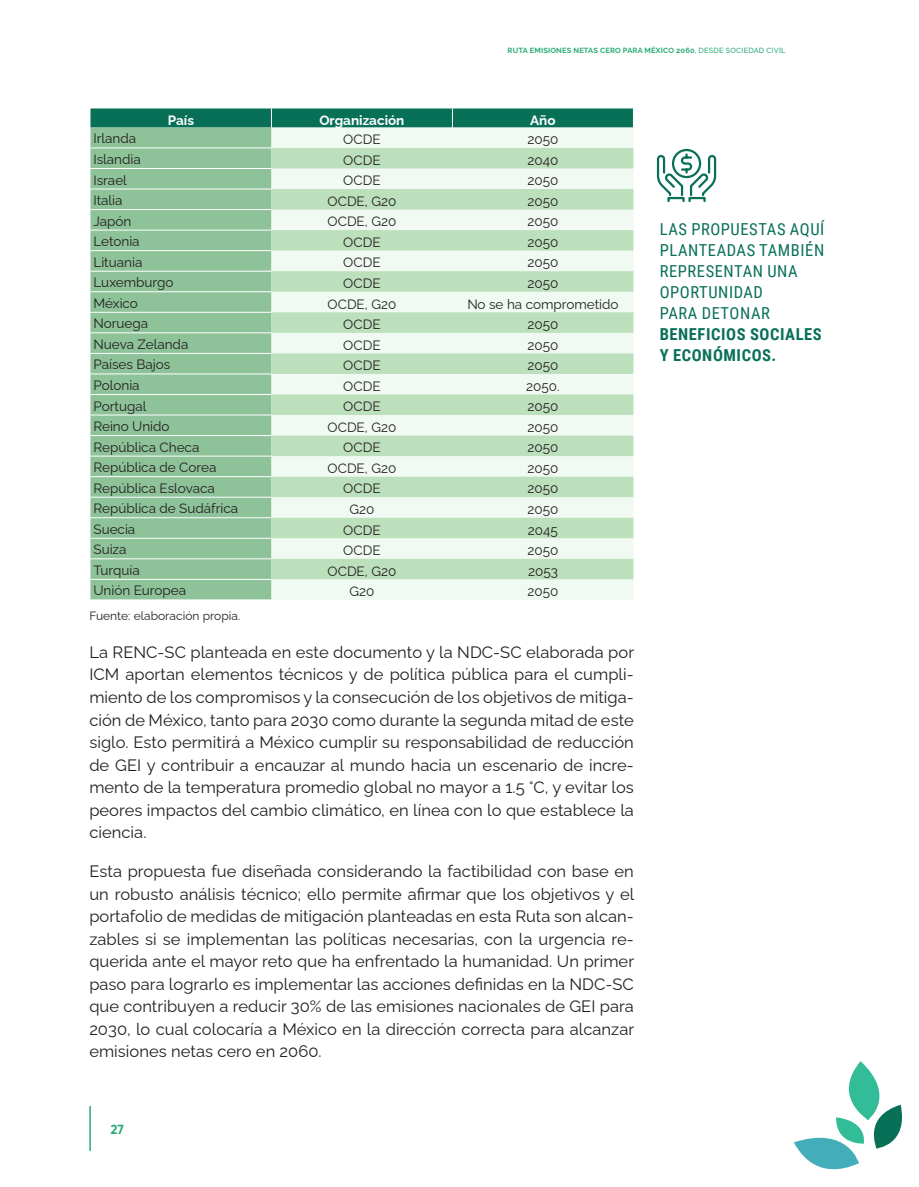
<style>
.page{position:relative;width:919px;height:1187px;background:#fff}
.page>*{position:absolute;margin:0;border:0;box-sizing:border-box;transform-origin:0 0}
.t1{font:16.5px/22.5px "Raleway";letter-spacing:.005em;color:#231f20;text-align:justify}
.t2{font:16.5px/21px "Roboto Condensed";letter-spacing:.035em;color:#097058}
.t3{font:700 16.5px/21px "Roboto Condensed";letter-spacing:.035em;color:#097058}
.t4{font:13.5px "Raleway";color:#231f20}
.t5{font:700 13.5px "Raleway";color:#fff}
.t6{font:700 13.5px "Averta";color:#2aaa77}
.t7{font:12px "Raleway";letter-spacing:.005em;color:#231f20}
.t8{font:700 7.5px "Raleway";letter-spacing:.02em;color:#2aaa77}
.s1{font-weight:500}
</style>
<div class="page">
<hr style="left:89px;top:1106px;width:2px;height:44px;background:#2aaa77">
<svg style="left:794px;top:1061px;width:108px;height:109px"></svg>
<svg style="left:656px;top:148px;width:61px;height:55px"></svg>
<div style="left:90px;top:127px;width:181px;height:472px;background:#8ec298"></div>
<div style="left:271px;top:127px;width:362px;height:473px;background:#f1f9f3"></div>
<svg style="left:271px;top:148px;width:362px;height:431px;fill:#bddfbd"></svg>
<div style="left:90px;top:108px;width:544px;height:19px;background:#097058"></div>
<hr style="left:90px;top:148px;width:181px;height:1px;background:#fff">
<hr style="left:90px;top:168px;width:181px;height:1px;background:#fff">
<hr style="left:90px;top:189px;width:181px;height:1px;background:#fff">
<hr style="left:90px;top:209px;width:181px;height:1px;background:#fff">
<hr style="left:90px;top:230px;width:181px;height:1px;background:#fff">
<hr style="left:90px;top:250px;width:181px;height:1px;background:#fff">
<hr style="left:90px;top:271px;width:181px;height:1px;background:#fff">
<hr style="left:90px;top:291px;width:181px;height:1px;background:#fff">
<hr style="left:90px;top:312px;width:181px;height:1px;background:#fff">
<hr style="left:90px;top:332px;width:181px;height:1px;background:#fff">
<hr style="left:90px;top:353px;width:181px;height:1px;background:#fff">
<hr style="left:90px;top:373px;width:181px;height:1px;background:#fff">
<hr style="left:90px;top:394px;width:181px;height:1px;background:#fff">
<hr style="left:90px;top:415px;width:181px;height:1px;background:#fff">
<hr style="left:90px;top:435px;width:181px;height:1px;background:#fff">
<hr style="left:90px;top:456px;width:181px;height:1px;background:#fff">
<hr style="left:90px;top:476px;width:181px;height:1px;background:#fff">
<hr style="left:90px;top:497px;width:181px;height:1px;background:#fff">
<hr style="left:90px;top:517px;width:181px;height:1px;background:#fff">
<hr style="left:90px;top:538px;width:181px;height:1px;background:#fff">
<hr style="left:90px;top:558px;width:181px;height:1px;background:#fff">
<hr style="left:90px;top:579px;width:181px;height:1px;background:#fff">
<p class="t8" style="left:507px;top:45px;width:279px">RUTA EMISIONES NETAS CERO PARA MÉXICO 2060<span class="s1">, DESDE SOCIEDAD CIVIL</span></p>
<p class="t5" style="left:168px;top:109px;width:28px">País</p>
<p class="t5" style="left:319px;top:109px;width:86px">Organización</p>
<p class="t5" style="left:530px;top:109px;width:27px">Año</p>
<p class="t4" style="left:93px;top:128px;width:44px">Irlanda</p>
<p class="t4" style="left:343px;top:129px;width:39px">OCDE</p>
<p class="t4" style="left:527px;top:129px;width:32px">2050</p>
<p class="t4" style="left:93px;top:148px;width:49px">Islandia</p>
<p class="t4" style="left:343px;top:149px;width:39px">OCDE</p>
<p class="t4" style="left:527px;top:149px;width:32px">2040</p>
<p class="t4" style="left:93px;top:169px;width:35px">Israel</p>
<p class="t4" style="left:343px;top:170px;width:39px">OCDE</p>
<p class="t4" style="left:527px;top:170px;width:32px">2050</p>
<p class="t4" style="left:93px;top:189px;width:31px">Italia</p>
<p class="t4" style="left:327px;top:190px;width:70px">OCDE, G20</p>
<p class="t4" style="left:527px;top:190px;width:32px">2050</p>
<p class="t4" style="left:93px;top:210px;width:39px">Japón</p>
<p class="t4" style="left:327px;top:211px;width:70px">OCDE, G20</p>
<p class="t4" style="left:527px;top:211px;width:32px">2050</p>
<p class="t4" style="left:93px;top:230px;width:48px">Letonia</p>
<p class="t4" style="left:343px;top:231px;width:39px">OCDE</p>
<p class="t4" style="left:527px;top:231px;width:32px">2050</p>
<p class="t4" style="left:93px;top:251px;width:50px">Lituania</p>
<p class="t4" style="left:343px;top:252px;width:39px">OCDE</p>
<p class="t4" style="left:527px;top:252px;width:32px">2050</p>
<p class="t4" style="left:93px;top:272px;width:81px">Luxemburgo</p>
<p class="t4" style="left:343px;top:272px;width:39px">OCDE</p>
<p class="t4" style="left:527px;top:272px;width:32px">2050</p>
<p class="t4" style="left:93px;top:292px;width:46px">México</p>
<p class="t4" style="left:327px;top:293px;width:70px">OCDE, G20</p>
<p class="t4" style="left:467px;top:293px;width:153px">No se ha comprometido</p>
<p class="t4" style="left:93px;top:313px;width:56px">Noruega</p>
<p class="t4" style="left:343px;top:313px;width:39px">OCDE</p>
<p class="t4" style="left:527px;top:313px;width:32px">2050</p>
<p class="t4" style="left:93px;top:333px;width:96px">Nueva Zelanda</p>
<p class="t4" style="left:343px;top:334px;width:39px">OCDE</p>
<p class="t4" style="left:527px;top:334px;width:32px">2050</p>
<p class="t4" style="left:93px;top:354px;width:78px">Países Bajos</p>
<p class="t4" style="left:343px;top:354px;width:39px">OCDE</p>
<p class="t4" style="left:527px;top:354px;width:32px">2050</p>
<p class="t4" style="left:93px;top:374px;width:48px">Polonia</p>
<p class="t4" style="left:343px;top:375px;width:39px">OCDE</p>
<p class="t4" style="left:526px;top:375px;width:35px">2050.</p>
<p class="t4" style="left:93px;top:395px;width:54px">Portugal</p>
<p class="t4" style="left:343px;top:395px;width:39px">OCDE</p>
<p class="t4" style="left:527px;top:395px;width:32px">2050</p>
<p class="t4" style="left:93px;top:415px;width:78px">Reino Unido</p>
<p class="t4" style="left:327px;top:416px;width:70px">OCDE, G20</p>
<p class="t4" style="left:527px;top:416px;width:32px">2050</p>
<p class="t4" style="left:93px;top:436px;width:107px">República Checa</p>
<p class="t4" style="left:343px;top:437px;width:39px">OCDE</p>
<p class="t4" style="left:527px;top:437px;width:32px">2050</p>
<p class="t4" style="left:93px;top:456px;width:124px">República de Corea</p>
<p class="t4" style="left:327px;top:457px;width:70px">OCDE, G20</p>
<p class="t4" style="left:527px;top:457px;width:32px">2050</p>
<p class="t4" style="left:93px;top:477px;width:123px">República Eslovaca</p>
<p class="t4" style="left:343px;top:478px;width:39px">OCDE</p>
<p class="t4" style="left:527px;top:478px;width:32px">2050</p>
<p class="t4" style="left:93px;top:497px;width:146px">República de Sudáfrica</p>
<p class="t4" style="left:349px;top:498px;width:26px">G20</p>
<p class="t4" style="left:527px;top:498px;width:32px">2050</p>
<p class="t4" style="left:93px;top:518px;width:43px">Suecia</p>
<p class="t4" style="left:343px;top:519px;width:39px">OCDE</p>
<p class="t4" style="left:528px;top:519px;width:32px">2045</p>
<p class="t4" style="left:93px;top:538px;width:35px">Suiza</p>
<p class="t4" style="left:343px;top:539px;width:39px">OCDE</p>
<p class="t4" style="left:527px;top:539px;width:32px">2050</p>
<p class="t4" style="left:93px;top:559px;width:48px">Turquía</p>
<p class="t4" style="left:327px;top:560px;width:70px">OCDE, G20</p>
<p class="t4" style="left:528px;top:560px;width:31px">2053</p>
<p class="t4" style="left:93px;top:580px;width:94px">Unión Europea</p>
<p class="t4" style="left:349px;top:580px;width:26px">G20</p>
<p class="t4" style="left:527px;top:580px;width:32px">2050</p>
<p class="t7" style="left:89px;top:606px;width:152px">Fuente: elaboración propia.</p>
<p class="t1" style="left:89px;top:639px;width:546px">La RENC-SC planteada en este documento y la NDC-SC elaborada por ICM aportan elementos técnicos y de política pública para el cumpli&shy;miento de los compromisos y la consecución de los objetivos de mitiga&shy;ción de México, tanto para 2030 como durante la segunda mitad de este siglo. Esto permitirá a México cumplir su responsabilidad de reducción de GEI y contribuir a encauzar al mundo hacia un escenario de incre&shy;mento de la temperatura promedio global no mayor a 1.5 °C, y evitar los peores impactos del cambio climático, en línea con lo que establece la ciencia.</p>
<p class="t1" style="left:89px;top:858px;width:546px">Esta propuesta fue diseñada considerando la factibilidad con base en un robusto análisis técnico; ello permite afirmar que los objetivos y el portafolio de medidas de mitigación planteadas en esta Ruta son alcan&shy;zables si se implementan las políticas necesarias, con la urgencia re&shy;querida ante el mayor reto que ha enfrentado la humanidad. Un primer paso para lograrlo es implementar las acciones definidas en la NDC-SC que contribuyen a reducir 30% de las emisiones nacionales de GEI para 2030, lo cual colocaría a México en la dirección correcta para alcanzar emisiones netas cero en 2060.</p>
<p class="t2" style="left:659px;top:218px;width:166px">LAS PROPUESTAS AQUÍ<br>PLANTEADAS TAMBIÉN<br>REPRESENTAN UNA<br>OPORTUNIDAD<br>PARA DETONAR</p>
<p class="t3" style="left:659px;top:323px;width:163px">BENEFICIOS SOCIALES<br>Y ECONÓMICOS.</p>
<p class="t6" style="left:110px;top:1120px;width:15px">27</p>
</div>
